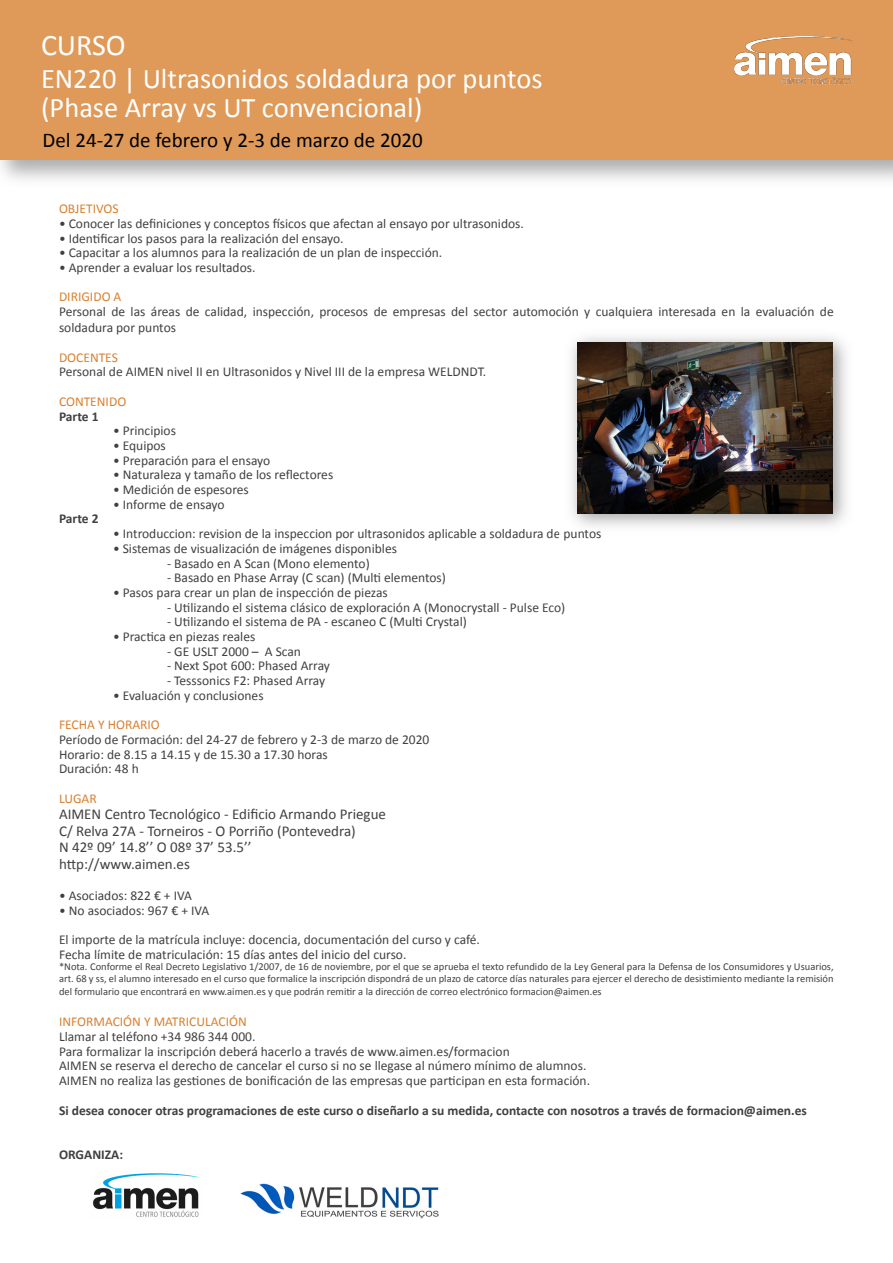
<style>
.page{position:relative;width:893px;height:1263px;background:#fff}
.page>*{position:absolute;margin:0;border:0;box-sizing:border-box;transform-origin:0 0}
.t1{font:30px "Calibri";color:#fff}
.t2{font:28.5px/28.5px "Calibri";color:#fff}
.t3{font:21px "Calibri";color:#000}
.t4{font:15px/16.5px "Calibri";color:#404040}
.t5{font:13.5px/14.7px "Calibri";color:#404040}
.t6{font:700 13.5px "Calibri";color:#404040}
.t7{font:13.5px "Calibri";color:#d88030}
.t8{font:10.5px/12.6px "Calibri";color:#404040;text-align:justify}
</style>
<div class="page">
<img style="left:0;top:159px;width:893px;height:21px">
<div style="left:0;top:0;width:893px;height:159px;background:#df9959"></div>
<img style="left:734px;top:36px;width:119px;height:49px">
<img style="left:93px;top:1173px;width:107px;height:44px">
<img style="left:240px;top:1184px;width:199px;height:34px">
<img style="left:571px;top:336px;width:276px;height:191px">
<img style="left:577px;top:343px;width:255px;height:170px">
<h1 class="t1" style="left:41px;top:26px;width:86px">CURSO</h1>
<h2 class="t2" style="left:41px;top:64px;width:503px">EN220 | Ultrasonidos soldadura por puntos (Phase Array vs UT convencional)</h2>
<h3 class="t3" style="left:43px;top:127px;width:382px">Del 24-27 de febrero y 2-3 de marzo de 2020</h3>
<p class="t7" style="left:59px;top:200px;width:61px">OBJETIVOS</p>
<p class="t5" style="left:59px;top:216px;width:466px">• Conocer las definiciones y conceptos físicos que afectan al ensayo por ultrasonidos.</p>
<p class="t5" style="left:59px;top:231px;width:286px">• Identificar los pasos para la realización del ensayo.</p>
<p class="t5" style="left:59px;top:245px;width:385px">• Capacitar a los alumnos para la realización de un plan de inspección.</p>
<p class="t5" style="left:59px;top:260px;width:198px">• Aprender a evaluar los resultados.</p>
<p class="t7" style="left:59px;top:288px;width:64px">DIRIGIDO A</p>
<p class="t5" style="left:59px;top:304px;width:776px;line-height:16.2px">Personal de las áreas de calidad, inspección, procesos de empresas del sector automoción y cualquiera interesada en la evaluación de soldadura por puntos</p>
<p class="t7" style="left:59px;top:349px;width:60px">DOCENTES</p>
<p class="t5" style="left:59px;top:365px;width:429px">Personal de AIMEN nivel II en Ultrasonidos y Nivel III de la empresa WELDNDT.</p>
<p class="t7" style="left:59px;top:393px;width:69px">CONTENIDO</p>
<p class="t6" style="left:59px;top:407px;width:41px">Parte 1</p>
<p class="t5" style="left:113px;top:423px;width:65px">• Principios</p>
<p class="t5" style="left:113px;top:438px;width:54px">• Equipos</p>
<p class="t5" style="left:113px;top:453px;width:159px">• Preparación para el ensayo</p>
<p class="t5" style="left:113px;top:467px;width:222px">• Naturaleza y tamaño de los reflectores</p>
<p class="t5" style="left:113px;top:482px;width:137px">• Medición de espesores</p>
<p class="t5" style="left:113px;top:497px;width:113px">• Informe de ensayo</p>
<p class="t6" style="left:59px;top:510px;width:41px">Parte 2</p>
<p class="t5" style="left:113px;top:526px;width:490px">• Introduccion: revision de la inspeccion por ultrasonidos aplicable a soldadura de puntos</p>
<p class="t5" style="left:113px;top:541px;width:285px">• Sistemas de visualización de imágenes disponibles</p>
<p class="t5" style="left:167px;top:556px;width:204px">- Basado en A Scan (Mono elemento)</p>
<p class="t5" style="left:167px;top:570px;width:280px">- Basado en Phase Array (C scan) (Multi elementos)</p>
<p class="t5" style="left:113px;top:585px;width:276px">• Pasos para crear un plan de inspección de piezas</p>
<p class="t5" style="left:167px;top:600px;width:400px">- Utilizando el sistema clásico de exploración A (Monocrystall - Pulse Eco)</p>
<p class="t5" style="left:167px;top:615px;width:301px">- Utilizando el sistema de PA - escaneo C (Multi Crystal)</p>
<p class="t5" style="left:113px;top:629px;width:144px">• Practica en piezas reales</p>
<p class="t5" style="left:167px;top:644px;width:135px">- GE USLT 2000 – A Scan</p>
<p class="t5" style="left:167px;top:659px;width:165px">- Next Spot 600: Phased Array</p>
<p class="t5" style="left:167px;top:673px;width:160px">- Tesssonics F2: Phased Array</p>
<p class="t5" style="left:113px;top:688px;width:152px">• Evaluación y conclusiones</p>
<p class="t7" style="left:59px;top:716px;width:102px">FECHA Y HORARIO</p>
<p class="t5" style="left:59px;top:732px;width:372px">Período de Formación: del 24-27 de febrero y 2-3 de marzo de 2020<br>Horario: de 8.15 a 14.15 y de 15.30 a 17.30 horas<br>Duración: 48 h</p>
<p class="t7" style="left:59px;top:790px;width:39px">LUGAR</p>
<p class="t4" style="left:59px;top:806px;width:329px">AIMEN Centro Tecnológico - Edificio Armando Priegue C/ Relva 27A - Torneiros - O Porriño (Pontevedra)<br>N 42º 09’ 14.8’’ O 08º 37’ 53.5’’ http://www.aimen.es</p>
<p class="t5" style="left:59px;top:888px;width:134px">• Asociados: 822 € + IVA</p>
<p class="t5" style="left:59px;top:895px;width:422px;line-height:29.4px">• No asociados: 967 € + IVA<br>El importe de la matrícula incluye: docencia, documentación del curso y café.</p>
<p class="t5" style="left:59px;top:947px;width:349px">Fecha límite de matriculación: 15 días antes del inicio del curso.</p>
<p class="t8" style="left:59px;top:960px;width:776px">*Nota. Conforme el Real Decreto Legislativo 1/2007, de 16 de noviembre, por el que se aprueba el texto refundido de la Ley General para la Defensa de los Consumidores y Usuarios, art. 68 y ss, el alumno interesado en el curso que formalice la inscripción dispondrá de un plazo de catorce días naturales para ejercer el derecho de desistimiento mediante la remisión del formulario que encontrará en www.aimen.es y que podrán remitir a la dirección de correo electrónico formacion@aimen.es</p>
<p class="t7" style="left:59px;top:1013px;width:189px">INFORMACIÓN Y MATRICULACIÓN</p>
<p class="t5" style="left:59px;top:1029px;width:533px">Llamar al teléfono +34 986 344 000.<br>Para formalizar la inscripción deberá hacerlo a través de www.aimen.es/formacion<br>AIMEN se reserva el derecho de cancelar el curso si no se llegase al número mínimo de alumnos.<br>AIMEN no realiza las gestiones de bonificación de las empresas que participan en esta formación.</p>
<p class="t6" style="left:59px;top:1101px;width:749px">Si desea conocer otras programaciones de este curso o diseñarlo a su medida, contacte con nosotros a través de formacion@aimen.es</p>
<p class="t6" style="left:59px;top:1145px;width:66px">ORGANIZA:</p>
</div>
